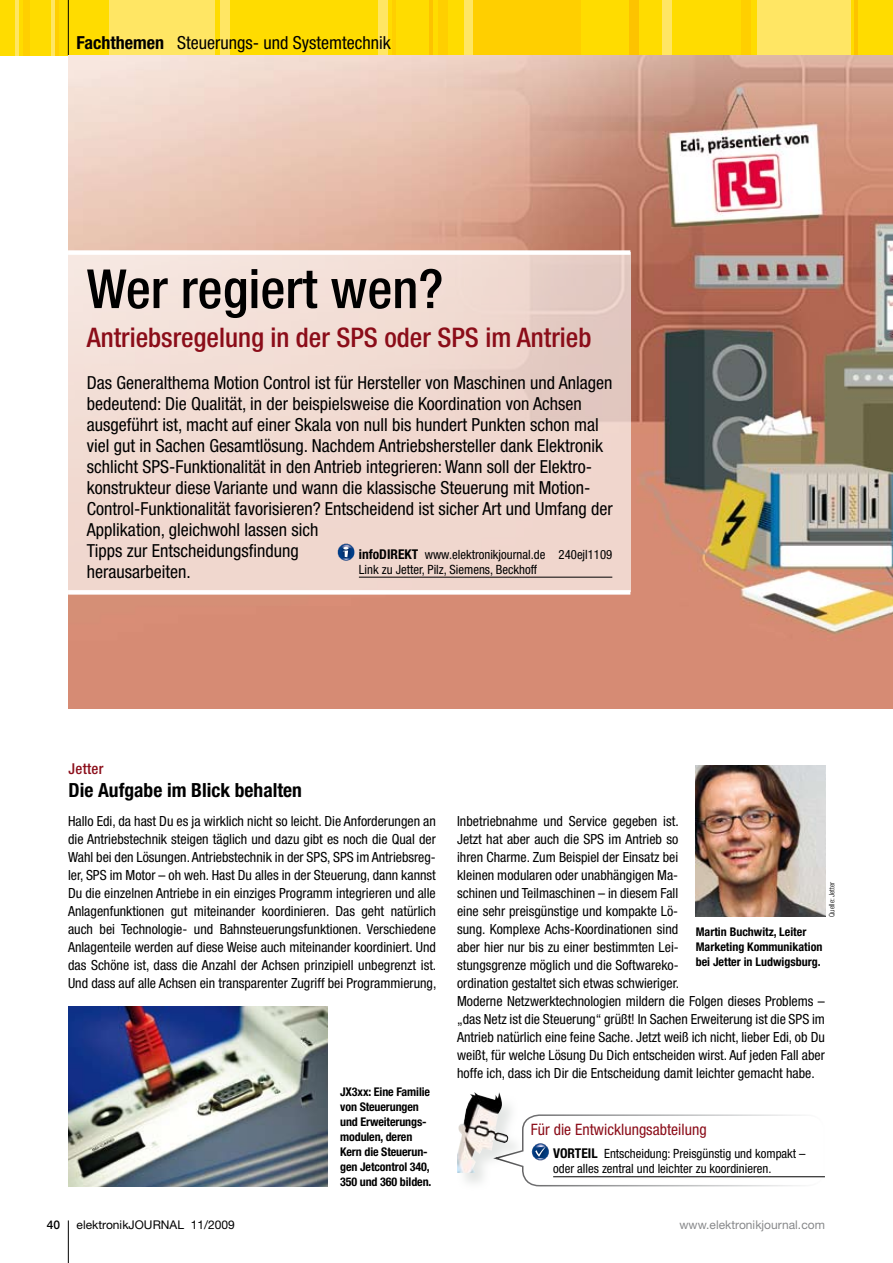
<style>
.page{position:relative;width:893px;height:1263px;background:#fff}
.page>*{position:absolute;margin:0;border:0;box-sizing:border-box;transform-origin:0 0}
.t1{font:500 condensed 54px "Helvetica Neue LT Std";color:#000}
.t2{font:500 condensed 27px "Helvetica Neue LT Std";color:#8b0d19}
.t3{font:700 condensed 19.5px "Helvetica Neue LT Std";color:#000}
.t4{font:condensed 18px/21px "Helvetica Neue LT Std";color:#000}
.t5{font:condensed 15.75px "Helvetica Neue LT Std";color:#8b0d19}
.t6{font:500 condensed 15px "Helvetica Neue LT Std";letter-spacing:.02em;color:#8b0d19}
.t7{font:condensed 13.95px/18px "Helvetica Neue LT Std";color:#000;text-align:justify}
.t8{font:condensed 12.75px/15px "Helvetica Neue LT Std";color:#000}
.t9{font:700 condensed 12px/15px "Helvetica Neue LT Std";letter-spacing:-.01em;color:#000}
.t10{font:12px "Helvetica Neue LT Std";color:#87888a}
.t11{font:12px "Helvetica Neue LT Std";color:#000}
.t12{font:500 12px "Helvetica Neue LT Std";color:#000}
.t13{font:300 condensed 7.5px "Helvetica Neue LT Std";color:#000}
.s1{font-weight:700}
.s2{font-weight:700;font-size:13.5px}
</style>
<div class="page">
<hr style="left:68px;top:1220px;width:1px;height:43px;background:#000">
<div style="left:0;top:0;width:893px;height:55px;background:#ffdc00"></div>
<hr style="left:15px;top:0;width:4px;height:55px;background:#ffe664">
<hr style="left:51px;top:0;width:4px;height:55px;background:#ffe664">
<div style="left:220px;top:0;width:10px;height:55px;background:#ffe664"></div>
<hr style="left:55px;top:0;width:4px;height:55px;background:#ffcf00">
<div style="left:24px;top:0;width:6px;height:55px;background:#ffcf00"></div>
<div style="left:110px;top:0;width:105px;height:55px;background:#ffe664"></div>
<div style="left:378px;top:0;width:9px;height:55px;background:#ffe664"></div>
<hr style="left:392px;top:0;width:4px;height:55px;background:#ffcf00">
<hr style="left:429px;top:0;width:4px;height:55px;background:#fdc300">
<div style="left:438px;top:0;width:10px;height:55px;background:#ffcf00"></div>
<div style="left:464px;top:0;width:9px;height:55px;background:#ffe664"></div>
<div style="left:474px;top:0;width:107px;height:55px;background:#ffcf00"></div>
<div style="left:629px;top:0;width:10px;height:55px;background:#fdc300"></div>
<div style="left:662px;top:0;width:10px;height:55px;background:#ffe664"></div>
<hr style="left:854px;top:0;width:3px;height:55px;background:#fdc300">
<div style="left:741px;top:0;width:10px;height:55px;background:#ffcf00"></div>
<div style="left:757px;top:0;width:93px;height:55px;background:#ffe664"></div>
<hr style="left:68px;top:0;width:1px;height:55px;background:#000">
<img style="left:68px;top:55px;width:825px;height:654px">
<div style="left:68px;top:253px;width:562px;height:339px;background:linear-gradient(to right,#f5e0d8,#ebd1c9)"></div>
<div style="left:68px;top:590px;width:562px;height:5px;background:#fff"></div>
<div style="left:68px;top:250px;width:562px;height:5px;background:#fff"></div>
<img style="left:695px;top:766px;width:130px;height:150px">
<div style="left:456px;top:1091px;width:82px;height:106px;background:#bbc1bd;opacity:.4"></div>
<img style="left:457px;top:1092px;width:51px;height:81px">
<svg style="left:492px;top:1114px;width:333px;height:73px"></svg>
<img style="left:68px;top:1006px;width:259px;height:180px">
<hr style="left:359px;top:577px;width:253px;height:1px;background:#000">
<svg style="left:338px;top:544px;width:17px;height:17px"></svg>
<p class="t4" style="left:77px;top:32px;width:316px"><span class="s1">Fachthemen</span> Steuerungs- und Systemtechnik</p>
<h1 class="t1" style="left:87px;top:257px;width:358px">Wer regiert wen?</h1>
<h2 class="t2" style="left:87px;top:321px;width:506px">Antriebsregelung in der SPS oder SPS im Antrieb</h2>
<p class="t4" style="left:87px;top:372px;width:528px">Das Generalthema Motion Control ist für Hersteller von Maschinen und Anlagen bedeutend: Die Qualität, in der beispielsweise die Koordination von Achsen ausgeführt ist, macht auf einer Skala von null bis hundert Punkten schon mal viel gut in Sachen Gesamtlösung. Nachdem Antriebshersteller dank Elektronik schlicht SPS-Funktionalität in den Antrieb integrieren: Wann soll der Elektro&shy;konstrukteur diese Variante und wann die klassische Steuerung mit Motion-Control-Funktionalität favorisieren? Entscheidend ist sicher Art und Umfang der Applikation, gleichwohl lassen sich<br>Tipps zur Entscheidungsfindung<br>herausarbeiten.</p>
<p class="t8" style="left:359px;top:546px;width:255px"><span class="s2">infoDIREKT</span> www.elektronikjournal.de 240ejl1109<br>Link zu Jetter, Pilz, Siemens, Beckhoff</p>
<p class="t6" style="left:68px;top:760px;width:37px">Jetter</p>
<h3 class="t3" style="left:68px;top:778px;width:235px">Die Aufgabe im Blick behalten</h3>
<p class="t7" style="left:68px;top:812px;width:370px">Hallo Edi, da hast Du es ja wirklich nicht so leicht. Die Anforderungen an die Antriebstechnik steigen täglich und dazu gibt es noch die Qual der Wahl bei den Lösungen. Antriebstechnik in der SPS, SPS im Antriebsreg&shy;ler, SPS im Motor – oh weh. Hast Du alles in der Steuerung, dann kannst Du die einzelnen Antriebe in ein einziges Programm integrieren und alle Anlagenfunktionen gut miteinander koordinieren. Das geht natürlich auch bei Technologie- und Bahnsteuerungsfunktionen. Verschiedene Anlagenteile werden auf diese Weise auch miteinander koordiniert. Und das Schöne ist, dass die Anzahl der Achsen prinzipiell unbegrenzt ist.<br>Und dass auf alle Achsen ein transparenter Zugriff bei Programmierung,</p>
<p class="t7" style="left:457px;top:812px;width:369px;text-align:left">Inbetriebnahme und Service gegeben ist.<br>Jetzt hat aber auch die SPS im Antrieb so<br>ihren Charme. Zum Beispiel der Einsatz bei<br>kleinen modularen oder unabhängigen Ma-<br>schinen und Teilmaschinen – in diesem Fall<br>eine sehr preisgünstige und kompakte Lö-<br>sung. Komplexe Achs-Koordinationen sind<br>aber hier nur bis zu einer bestimmten Lei-<br>stungsgrenze möglich und die Softwareko-<br>ordination gestaltet sich etwas schwieriger.<br>Moderne Netzwerktechnologien mildern die Folgen dieses Problems – „das Netz ist die Steuerung“ grüßt! In Sachen Erweiterung ist die SPS im Antrieb natürlich eine feine Sache. Jetzt weiß ich nicht, lieber Edi, ob Du weißt, für welche Lösung Du Dich entscheiden wirst. Auf jeden Fall aber hoffe ich, dass ich Dir die Entscheidung damit leichter gemacht habe.</p>
<p class="t13" style="left:827px;top:917px;width:37px;rotate:-90deg">Quelle: Jetter</p>
<p class="t9" style="left:696px;top:924px;width:128px">Martin Buchwitz, Leiter<br>Marketing Kommunikation bei Jetter in Ludwigsburg.</p>
<p class="t9" style="left:340px;top:1084px;width:93px">JX3xx: Eine Familie von Steuerungen und Erweiterungs&shy;modulen, deren<br>Kern die Steuerun&shy;gen Jetcontrol 340,<br>350 und 360 bilden.</p>
<p class="t5" style="left:531px;top:1120px;width:177px">Für die Entwicklungsabteilung</p>
<p class="t8" style="left:553px;top:1146px;width:254px"><span class="s2">Vorteil</span> Entscheidung: Preisgünstig und kompakt – oder alles zentral und leichter zu koordinieren.</p>
<p class="t12" style="left:47px;top:1217px;width:15px">40</p>
<p class="t11" style="left:77px;top:1217px;width:160px">elektronikJOURNAL 11/2009</p>
<p class="t10" style="left:679px;top:1217px;width:147px">www.elektronikjournal.com</p>
</div>
